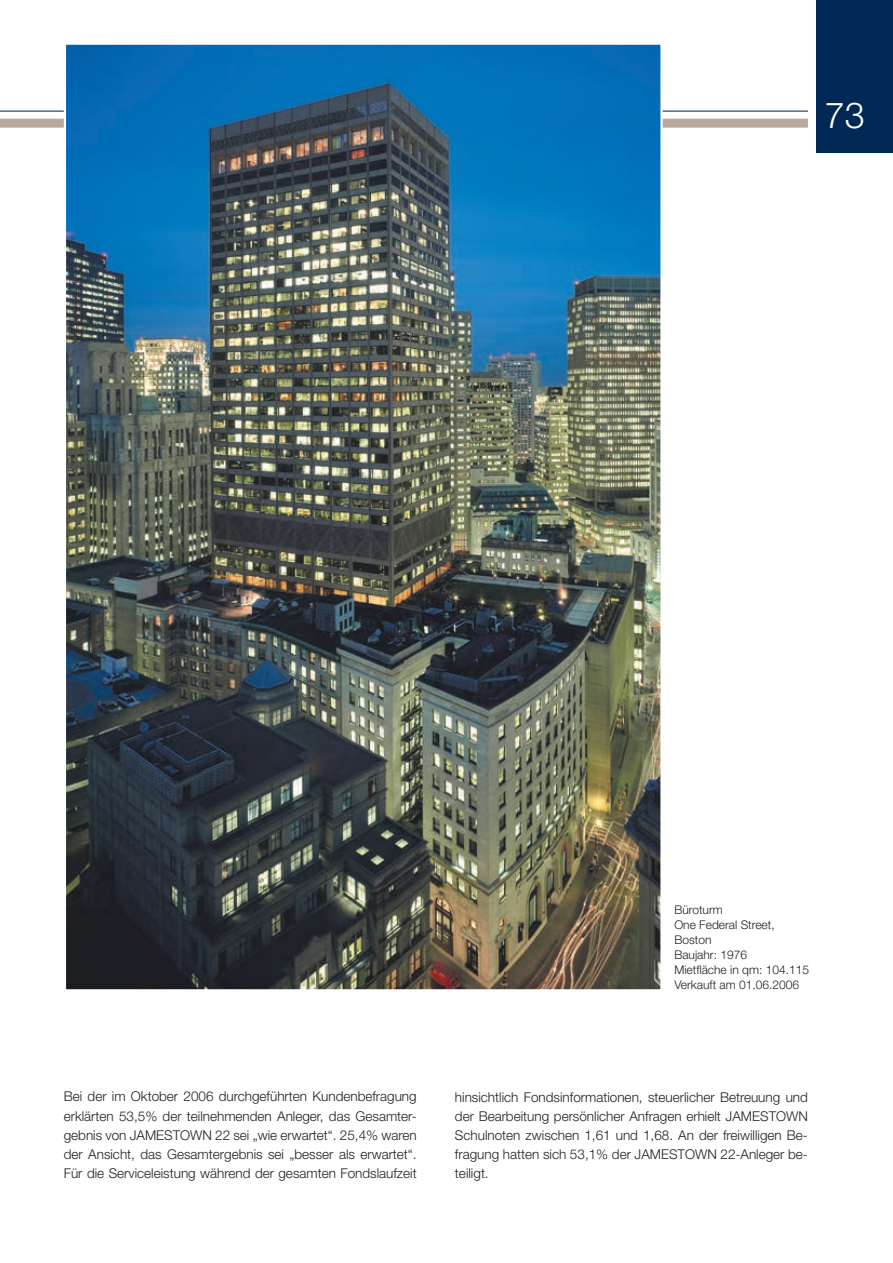
<style>
.page{position:relative;width:893px;height:1263px;background:#fff}
.page>*{position:absolute;margin:0;border:0;box-sizing:border-box;transform-origin:0 0}
.t1{font:300 36px "Helvetica Neue LT Std";color:#fff}
.t2{font:300 13.5px/19px "Helvetica Neue LT Std";color:#231f20;text-align:justify}
.t3{font:300 12px/15px "Helvetica Neue LT Std";color:#231f20}
</style>
<div class="page">
<hr style="left:0;top:111px;width:808px;height:1px;background:#002855">
<div style="left:0;top:119px;width:808px;height:9px;background:#baa99a"></div>
<div style="left:816px;top:0;width:77px;height:153px;background:#002855"></div>
<img style="left:67px;top:46px;width:593px;height:942px">
<h1 class="t1" style="left:825px;top:93px;width:42px">73</h1>
<p class="t3" style="left:674px;top:902px;width:136px">Büroturm<br>One Federal Street,<br>Boston<br>Baujahr: 1976<br>Mietfläche in qm: 104.115<br>Verkauft am 01.06.2006</p>
<p class="t2" style="left:64px;top:1087px;width:354px">Bei der im Oktober 2006 durchgeführten Kundenbefragung erklärten 53,5% der teilnehmenden Anleger, das Gesamter&shy;gebnis von JAMESTOWN 22 sei „wie erwartet“. 25,4% waren der Ansicht, das Gesamtergebnis sei „besser als erwartet“.<br>Für die Serviceleistung während der gesamten Fondslaufzeit</p>
<p class="t2" style="left:455px;top:1087px;width:354px">hinsichtlich Fondsinformationen, steuerlicher Betreuung und der Bearbeitung persönlicher Anfragen erhielt JAMESTOWN Schulnoten zwischen 1,61 und 1,68. An der freiwilligen Be&shy;fragung hatten sich 53,1% der JAMESTOWN 22-Anleger be&shy;teiligt.</p>
</div>
